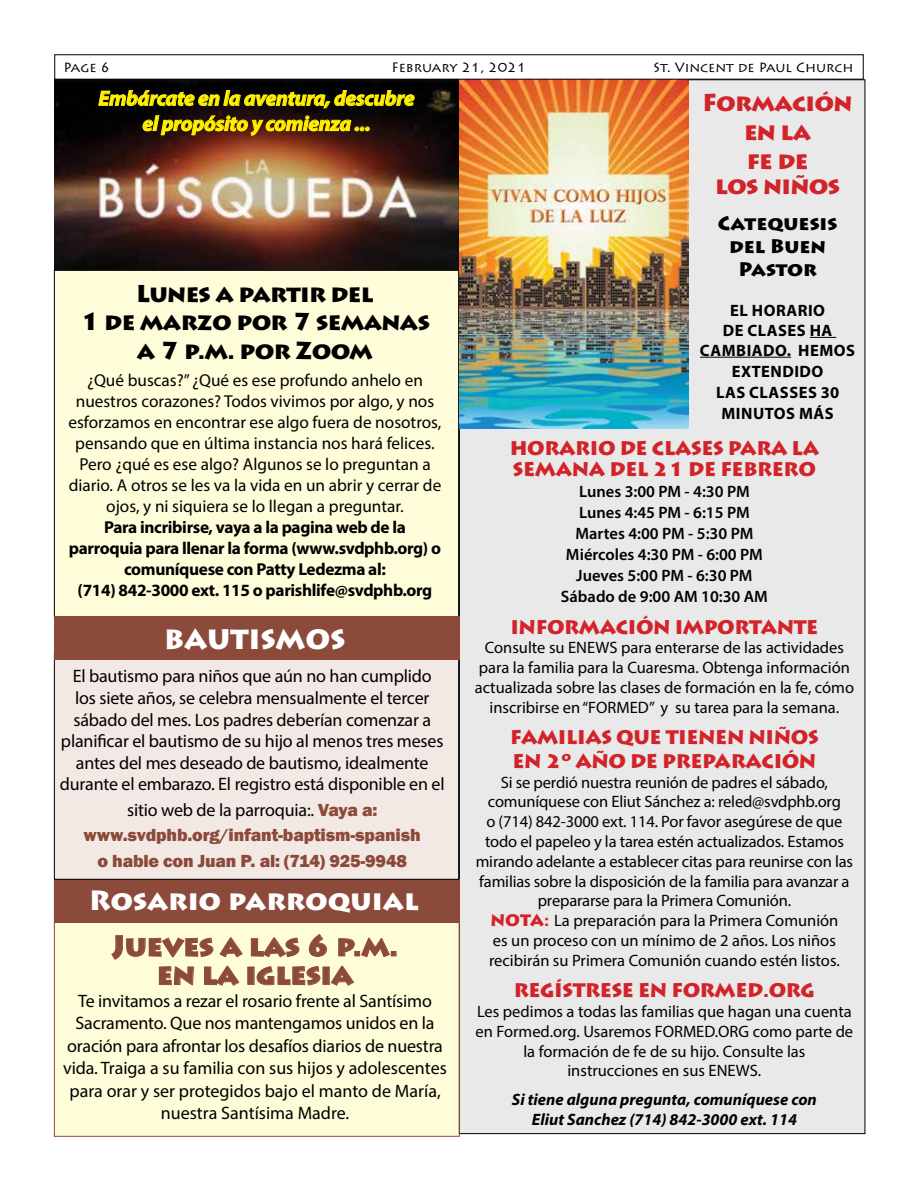
<style>
.page{position:relative;width:918px;height:1188px;background:#fff}
.page>*{position:absolute;margin:0;border:0;box-sizing:border-box;transform-origin:0 0}
.t1{font:900 28.5px/28.5px "Lithos Pro";letter-spacing:-.01em;color:#8c4a3b;text-align:center}
.t2{font:900 27.6px "Lithos Pro";color:#fff}
.t3{font:900 24px/28.8px "Lithos Pro";letter-spacing:-.03em;color:#000;text-align:center}
.t4{font:900 24px/28.8px "Lithos Pro";letter-spacing:-.03em;color:#d2232a;text-align:center}
.t5{font:italic 700 21px/25.2px "Myriad Pro";letter-spacing:-.01em;color:#fff200;text-align:center}
.t6{font:900 19.5px/23.4px "Lithos Pro";letter-spacing:-.02em;color:#d2232a}
.t7{font:900 19.5px/23.4px "Lithos Pro";color:#000;text-align:center}
.t8{font:18px/22.5px "Myriad Pro";letter-spacing:-.01em;color:#000;text-align:center}
.t9{font:800 18px/25.5px "Franklin Gothic";letter-spacing:-.01em;color:#8c4a3b;text-align:center}
.t10{font:17.25px/21px "Myriad Pro";color:#000;text-align:center}
.t11{font:700 17.25px/21px "Myriad Pro";letter-spacing:-.02em;color:#000;text-align:center}
.t12{font:16.5px/19.8px "Myriad Pro";color:#000;text-align:center}
.t13{font:600 16.5px/21px "Myriad Pro";color:#000;text-align:center}
.t14{font:italic 700 16.5px/19.8px "Myriad Pro";color:#000;text-align:center}
.t15{font:700 16.5px/20.5px "Myriad Pro";letter-spacing:.03em;color:#000;text-align:center}
.t16{font:13.5px "Lithos Pro";color:#000}
.s1{font-family:"Lithos Pro";font-weight:900;color:#d2232a}
.s2{font-family:"Franklin Gothic";font-weight:800;color:#8c4a3b}
</style>
<div class="page">
<div style="left:54px;top:270px;width:405px;height:347px;background:#fffdd9"></div>
<img style="left:54px;top:80px;width:405px;height:190px">
<svg style="left:98px;top:90px;width:317px;height:19px;background:#454002"></svg>
<svg style="left:142px;top:115px;width:227px;height:21px;background:#5d420a"></svg>
<div style="left:459px;top:80px;width:406px;height:1054px;background:#e9e9e9"></div>
<svg style="left:810px;top:337px;width:26px;height:1px"></svg>
<hr style="left:700px;top:357px;width:91px;height:1px;background:#000">
<img style="left:459px;top:80px;width:230px;height:349px">
<div style="left:54px;top:880px;width:405px;height:256px;background:#fffdd9"></div>
<div style="left:54px;top:879px;width:406px;height:43px;background:#8c4a3b"></div>
<svg style="left:111px;top:935px;width:132px;height:25px"></svg>
<svg style="left:251px;top:937px;width:49px;height:20px"></svg>
<svg style="left:309px;top:934px;width:18px;height:23px"></svg>
<svg style="left:338px;top:937px;width:58px;height:20px"></svg>
<svg style="left:159px;top:966px;width:35px;height:20px"></svg>
<svg style="left:204px;top:966px;width:35px;height:20px"></svg>
<svg style="left:247px;top:966px;width:107px;height:20px"></svg>
<div style="left:54px;top:653px;width:405px;height:226px;background:#f2e9e4"></div>
<div style="left:54px;top:617px;width:405px;height:43px;background:#8c4a3b"></div>
<p class="t16" style="left:63px;top:60px;width:48px">Page 6</p>
<p class="t16" style="left:392px;top:60px;width:136px">February 21, 2021</p>
<p class="t16" style="left:653px;top:60px;width:202px">St. Vincent de Paul Church</p>
<p class="t5" style="left:98px;top:85px;width:318px">Embárcate en la aventura, descubre el propósito y comienza ...</p>
<h3 class="t4" style="left:703px;top:89px;width:152px">Formación en la<br>fe de</h3>
<h3 class="t4" style="left:715px;top:172px;width:126px">los niÑos</h3>
<p class="t7" style="left:718px;top:212px;width:121px">Catequesis del Buen<br>Pastor</p>
<p class="t15" style="left:700px;top:300px;width:157px">EL HORARIO<br>DE CLASES HA<br>CAMBIADO. HEMOS<br>EXTENDIDO<br>LAS CLASSES 30<br>MINUTOS MÁS</p>
<p class="t6" style="left:510px;top:437px;width:34px">Horario</p>
<p class="t6" style="left:620px;top:437px;width:45px">de clases</p>
<p class="t6" style="left:728px;top:437px;width:16px">para</p>
<p class="t6" style="left:792px;top:437px;width:14px">la</p>
<p class="t6" style="left:513px;top:458px;width:17px">semana</p>
<p class="t6" style="left:610px;top:458px;width:14px">del</p>
<p class="t6" style="left:653px;top:458px;width:82px">21 de febrero</p>
<p class="t13" style="left:561px;top:481px;width:209px">Lunes 3:00 PM - 4:30 PM<br>Lunes 4:45 PM - 6:15 PM<br>Martes 4:00 PM - 5:30 PM<br>Miércoles 4:30 PM - 6:00 PM<br>Jueves 5:00 PM - 6:30 PM<br>Sábado de 9:00 AM 10:30 AM</p>
<p class="t6" style="left:510px;top:616px;width:309px">INFORMACIÓN IMPORTANTE</p>
<p class="t12" style="left:475px;top:638px;width:381px">Consulte su ENEWS para enterarse de las actividades para la familia para la Cuaresma. Obtenga información actualizada sobre las clases de formación en la fe, cómo inscribirse en “FORMED” y su tarea para la semana.</p>
<p class="t6" style="left:510px;top:726px;width:310px">FAMILIAS QUE TIENEN NIÑOS<br>EN 2º AÑO DE PREPARACIÓN</p>
<p class="t12" style="left:476px;top:772px;width:379px">Si se perdió nuestra reunión de padres el sábado, comuníquese con Eliut Sánchez a: reled@svdphb.org<br>o (714) 842-3000 ext. 114. Por favor asegúrese de que todo el papeleo y la tarea estén actualizados. Estamos mirando adelante a establecer citas para reunirse con las familias sobre la disposición de la familia para avanzar a prepararse para la Primera Comunión.<br><span class="s1">NOTA:</span> La preparación para la Primera Comunión<br>es un proceso con un mínimo de 2 años. Los niños recibirán su Primera Comunión cuando estén listos.</p>
<p class="t6" style="left:514px;top:979px;width:14px">reg</p>
<p class="t6" style="left:554px;top:979px;width:21px">ístrese</p>
<p class="t6" style="left:638px;top:979px;width:178px">en FORMED.ORG</p>
<p class="t12" style="left:476px;top:1001px;width:379px">Les pedimos a todas las familias que hagan una cuenta en Formed.org. Usaremos FORMED.ORG como parte de la formación de fe de su hijo. Consulte las<br>instrucciones en sus ENEWS.</p>
<p class="t14" style="left:512px;top:1089px;width:306px">Si tiene alguna pregunta, comuníquese con<br>Eliut Sanchez (714) 842-3000 ext. 114</p>
<h3 class="t3" style="left:80px;top:279px;width:351px">Lunes a partir del<br>1 de marzo por 7 semanas a 7 p.m. por Zoom</h3>
<p class="t10" style="left:68px;top:370px;width:375px">¿Qué buscas?” ¿Qué es ese profundo anhelo en nuestros corazones? Todos vivimos por algo, y nos esforzamos en encontrar ese algo fuera de nosotros, pensando que en última instancia nos hará felices.<br>Pero ¿qué es ese algo? Algunos se lo preguntan a diario. A otros se les va la vida en un abrir y cerrar de ojos, y ni siquiera se lo llegan a preguntar.</p>
<p class="t11" style="left:69px;top:516px;width:374px">Para incribirse, vaya a la pagina web de la parroquia para llenar la forma (www.svdphb.org) o comuníquese con Patty Ledezma al:<br>(714) 842-3000 ext. 115 o parishlife@svdphb.org</p>
<h2 class="t2" style="left:164px;top:622px;width:183px">BAUTISMOS</h2>
<p class="t8" style="left:60px;top:665px;width:386px;line-height:21.6px">El bautismo para niños que aún no han cumplido<br>los siete años, se celebra mensualmente el tercer sábado del mes. Los padres deberían comenzar a planificar el bautismo de su hijo al menos tres meses antes del mes deseado de bautismo, idealmente durante el embarazo. El registro está disponible en el</p>
<p class="t8" style="left:127px;top:798px;width:252px">sitio web de la parroquia:. <span class="s2">Vaya a:</span></p>
<p class="t9" style="left:84px;top:822px;width:339px">www.svdphb.org/infant-baptism-spanish o hable con Juan P. al: (714) 925-9948</p>
<h2 class="t2" style="left:89px;top:883px;width:331px">Rosario parroquial</h2>
<h1 class="t1" style="left:112px;top:932px;width:288px">Jueves a las 6 p.m. en la iglesia</h1>
<p class="t8" style="left:63px;top:989px;width:385px">Te invitamos a rezar el rosario frente al Santísimo Sacramento. Que nos mantengamos unidos en la oración para afrontar los desafíos diarios de nuestra vida. Traiga a su familia con sus hijos y adolescentes para orar y ser protegidos bajo el manto de María, nuestra Santísima Madre.</p>
</div>
